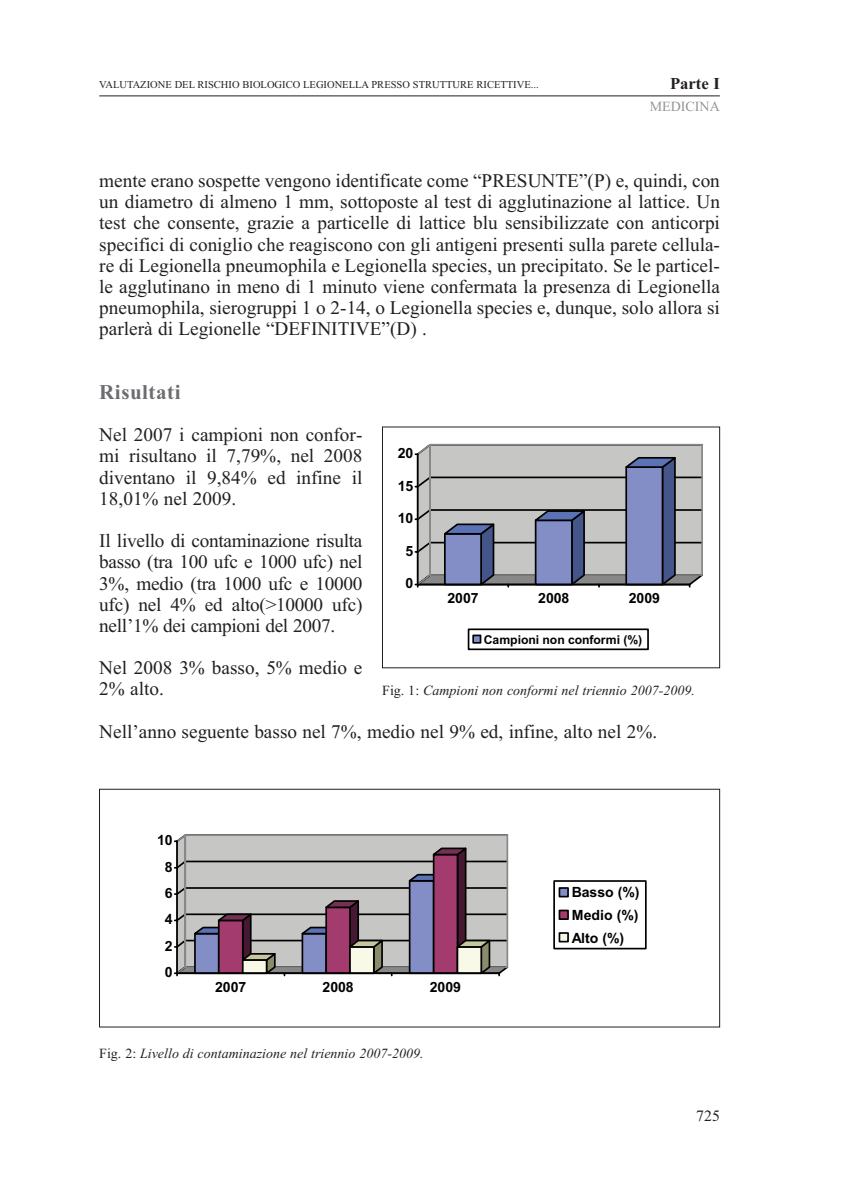
<style>
.page{position:relative;width:844px;height:1191px;background:#fff}
.page>*{position:absolute;margin:0;border:0;box-sizing:border-box;transform-origin:0 0}
.t1{font:21px "Times New Roman PS HAIAAF";letter-spacing:.025em;color:#6c6d70}
.t2{font:19.25px/21.2px "Times New Rom HAIAAH";color:#231f20;text-align:justify}
.t3{font:16.62px "Times New Roman PS HAIAAF";color:#231f20}
.t4{font:15.75px "Times New Rom HAIAAH";color:#231f20}
.t5{font:14.17px/22.6px "Arial Bo HAIAAG";letter-spacing:-.005em;color:#000;text-align:justify}
.t6{font:14px "Times New Roman PS It HAIAAE";color:#231f20}
.t7{font:14px "Times New Rom HAIAAH";color:#939598}
.t8{font:12.25px "Arial Bo HAIAAG";letter-spacing:-.005em;color:#000}
.t9{font:10.5px "Times New Rom HAIAAH";color:#231f20}
.s1{font-family:"Times New Rom HAIAAH"}
</style>
<div class="page">
<hr style="left:99px;top:96px;width:620px;height:1px;background:#231f20">
<svg style="left:414px;top:445px;width:288px;height:142px;background:#9c9fad"></svg>
<div style="left:467px;top:628px;width:181px;height:22px;border:2px solid #000"></div>
<div style="left:473px;top:635px;width:7px;height:8px;background:#838ec6"></div>
<div style="left:472px;top:634px;width:9px;height:9px;border:2px solid #000"></div>
<svg style="left:176px;top:835px;width:331px;height:140px;background:#a397a0"></svg>
<div style="left:553px;top:880px;width:93px;height:69px;border:2px solid #000"></div>
<div style="left:559px;top:888px;width:9px;height:8px;background:#838ec6"></div>
<div style="left:558px;top:887px;width:10px;height:10px;border:2px solid #000"></div>
<div style="left:559px;top:910px;width:9px;height:9px;background:#a33b6e"></div>
<div style="left:558px;top:909px;width:10px;height:11px;border:2px solid #000"></div>
<div style="left:559px;top:933px;width:9px;height:8px;background:#f8f9e6"></div>
<div style="left:558px;top:932px;width:10px;height:10px;border:2px solid #000"></div>
<div style="left:99px;top:789px;width:620px;height:238px;border:1px solid #231f20"></div>
<p class="t9" style="left:99px;top:81px;width:441px">VALUTAZIONE DEL RISCHIO BIOLOGICO LEGIONELLA PRESSO STRUTTURE RICETTIVE...</p>
<p class="t3" style="left:669px;top:78px;width:51px">Parte I</p>
<p class="t7" style="left:649px;top:102px;width:71px">MEDICINA</p>
<p class="t2" style="left:99px;top:172px;width:622px">mente erano sospette vengono identificate come “PRESUNTE”(P) e, quindi, con un diametro di almeno 1 mm, sottoposte al test di agglutinazione al lattice. Un test che consente, grazie a particelle di lattice blu sensibilizzate con anticorpi specifici di coniglio che reagiscono con gli antigeni presenti sulla parete cellula&shy;re di Legionella pneumophila e Legionella species, un precipitato. Se le particel&shy;le agglutinano in meno di 1 minuto viene confermata la presenza di Legionella pneumophila, sierogruppi 1 o 2-14, o Legionella species e, dunque, solo allora si parlerà di Legionelle “DEFINITIVE”(D) .</p>
<p class="t1" style="left:99px;top:385px;width:83px">Risultati</p>
<p class="t2" style="left:99px;top:426px;width:264px">Nel 2007 i campioni non confor&shy;mi risultano il 7,79%, nel 2008 diventano il 9,84% ed infine il 18,01% nel 2009.</p>
<p class="t2" style="left:99px;top:532px;width:264px">Il livello di contaminazione risulta basso (tra 100 ufc e 1000 ufc) nel 3%, medio (tra 1000 ufc e 10000 ufc) nel 4% ed alto(&gt;10000 ufc) nell’1% dei campioni del 2007.</p>
<p class="t2" style="left:99px;top:659px;width:264px">Nel 2008 3% basso, 5% medio e<br>2% alto.</p>
<p class="t2" style="left:99px;top:722px;width:559px">Nell’anno seguente basso nel 7%, medio nel 9% ed, infine, alto nel 2%.</p>
<p class="t5" style="left:397px;top:443px;width:17px">20</p>
<p class="t5" style="left:397px;top:476px;width:17px">15</p>
<p class="t5" style="left:397px;top:508px;width:17px">10</p>
<p class="t5" style="left:405px;top:541px;width:9px">5</p>
<p class="t5" style="left:405px;top:573px;width:9px">0</p>
<p class="t5" style="left:447px;top:588px;width:33px">2007</p>
<p class="t5" style="left:538px;top:588px;width:33px">2008</p>
<p class="t5" style="left:628px;top:588px;width:33px">2009</p>
<p class="t8" style="left:483px;top:635px;width:160px">Campioni non conformi (%)</p>
<p class="t6" style="left:382px;top:685px;width:314px"><span class="s1">Fig. 1:</span> Campioni non conformi nel triennio 2007-2009.</p>
<p class="t5" style="left:157px;top:830px;width:17px">10</p>
<p class="t5" style="left:165px;top:857px;width:9px">8</p>
<p class="t5" style="left:165px;top:883px;width:9px">6</p>
<p class="t5" style="left:165px;top:909px;width:9px">4</p>
<p class="t5" style="left:165px;top:936px;width:9px">2</p>
<p class="t5" style="left:165px;top:962px;width:9px">0</p>
<p class="t5" style="left:215px;top:977px;width:33px">2007</p>
<p class="t5" style="left:322px;top:977px;width:33px">2008</p>
<p class="t5" style="left:429px;top:977px;width:33px">2009</p>
<p class="t6" style="left:99px;top:1048px;width:326px"><span class="s1">Fig. 2:</span> Livello di contaminazione nel triennio 2007-2009.</p>
<p class="t5" style="left:571px;top:882px;width:69px">Basso (%)<br>Medio (%)<br>Alto (%)</p>
<p class="t4" style="left:696px;top:1109px;width:25px">725</p>
</div>
